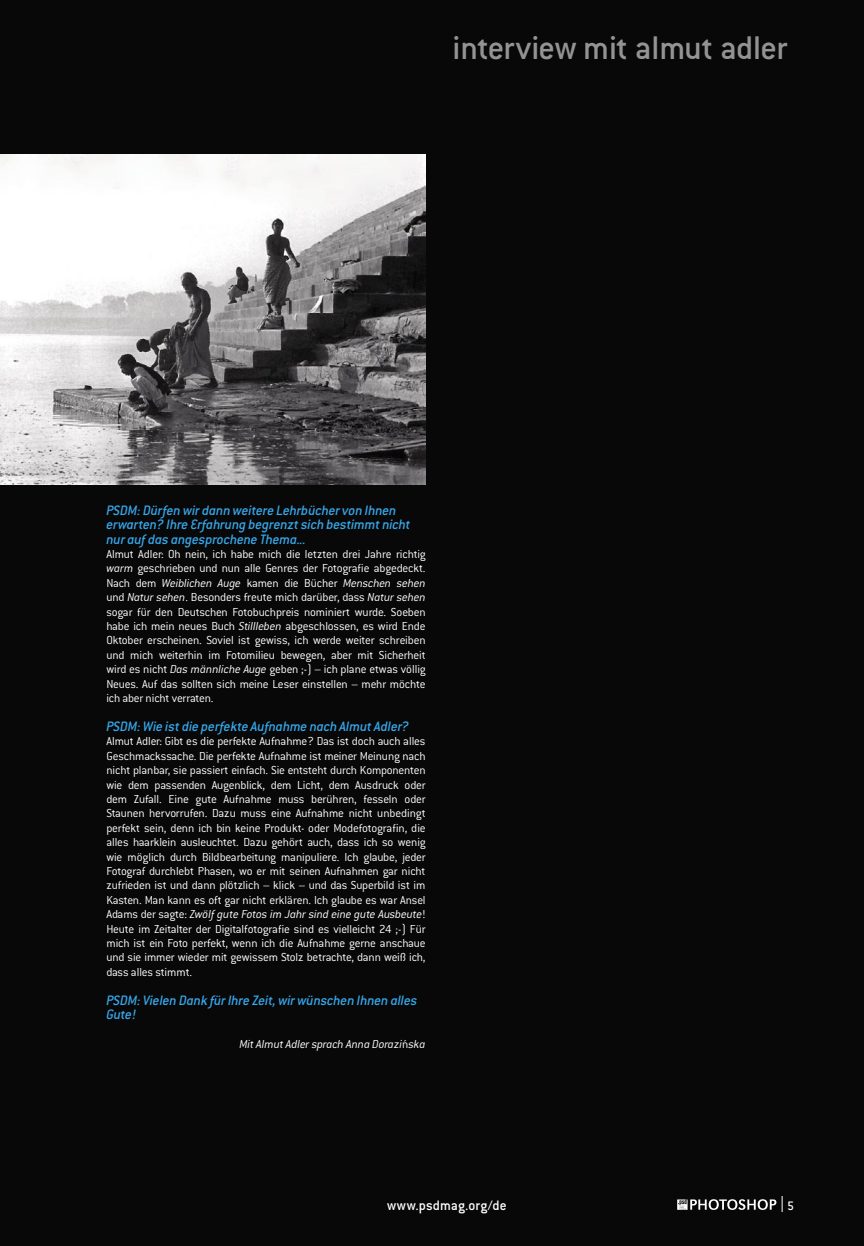
<style>
.page{position:relative;width:864px;height:1246px;background:#fff}
.page>*{position:absolute;margin:0;border:0;box-sizing:border-box;transform-origin:0 0}
.t1{font:500 36px "Conduit ITC";letter-spacing:-.01em;color:#939393}
.SUBHEAD2{font:italic 500 15px/14.4px "Conduit ITC";letter-spacing:-.005em;color:#36a7e9}
.t2{font:500 15px "Conduit ITC";letter-spacing:.01em;color:#fff}
.t3{font:500 13.5px "Conduit ITC";color:#fff}
.BODY1{font:300 12.75px/14.4px "Conduit ITC";letter-spacing:-.015em;color:#fff;text-align:justify}
.BODY_TEXT{font:italic 300 12.75px "Conduit ITC";letter-spacing:-.01em;color:#fff}
.s1{font-style:italic}
.s2{font-family:"Conduit Pl";font-style:normal}
</style>
<div class="page">
<div style="left:0;top:0;width:863px;height:1246px;background:#080809"></div>
<svg style="left:677px;top:1196px;width:105px;height:16px"></svg>
<img style="left:0;top:155px;width:425px;height:329px">
<h1 class="t1" style="left:452px;top:27px;width:336px">interview mit almut adler</h1>
<p class="SUBHEAD2" style="left:106px;top:503px;width:305px">PSDM: Dürfen wir dann weitere Lehrbücher von Ihnen erwarten? Ihre Erfahrung begrenzt sich bestimmt nicht nur auf das angesprochene Thema...</p>
<p class="BODY1" style="left:106px;top:547px;width:320px">Almut Adler: Oh nein, ich habe mich die letzten drei Jahre richtig <span class="s1">warm</span> geschrieben und nun alle Genres der Fotografie abgedeckt.<br>Nach dem <span class="s1">Weiblichen Auge</span> kamen die Bücher <span class="s1">Menschen sehen </span>und <span class="s1">Natur sehen</span>. Besonders freute mich darüber, dass <span class="s1">Natur sehen </span>sogar für den Deutschen Fotobuchpreis nominiert wurde. Soeben habe ich mein neues Buch <span class="s1">Stillleben</span> abgeschlossen, es wird Ende Oktober erscheinen. Soviel ist gewiss, ich werde weiter schreiben und mich weiterhin im Fotomilieu bewegen, aber mit Sicherheit wird es nicht <span class="s1">Das männliche Auge</span> geben ;-) – ich plane etwas völlig Neues. Auf das sollten sich meine Leser einstellen – mehr möchte ich aber nicht verraten.</p>
<p class="SUBHEAD2" style="left:106px;top:719px;width:304px">PSDM: Wie ist die perfekte Aufnahme nach Almut Adler?</p>
<p class="BODY1" style="left:106px;top:734px;width:320px">Almut Adler: Gibt es die perfekte Aufnahme? Das ist doch auch alles Geschmackssache. Die perfekte Aufnahme ist meiner Meinung nach nicht planbar, sie passiert einfach. Sie entsteht durch Komponenten wie dem passenden Augenblick, dem Licht, dem Ausdruck oder dem Zufall. Eine gute Aufnahme muss berühren, fesseln oder Staunen hervorrufen. Dazu muss eine Aufnahme nicht unbedingt perfekt sein, denn ich bin keine Produkt- oder Modefotografin, die alles haarklein ausleuchtet. Dazu gehört auch, dass ich so wenig wie möglich durch Bildbearbeitung manipuliere. Ich glaube, jeder Fotograf durchlebt Phasen, wo er mit seinen Aufnahmen gar nicht zufrieden ist und dann plötzlich – klick – und das Superbild ist im Kasten. Man kann es oft gar nicht erklären. Ich glaube es war Ansel Adams der sagte: <span class="s1">Zwölf gute Fotos im Jahr sind eine gute Ausbeute</span>!<br>Heute im Zeitalter der Digitalfotografie sind es vielleicht 24 ;-) Für mich ist ein Foto perfekt, wenn ich die Aufnahme gerne anschaue und sie immer wieder mit gewissem Stolz betrachte, dann weiß ich, dass alles stimmt.</p>
<p class="SUBHEAD2" style="left:106px;top:992px;width:312px">PSDM: Vielen Dank für Ihre Zeit, wir wünschen Ihnen alles<br>Gute!</p>
<p class="BODY_TEXT" style="left:239px;top:1037px;width:187px">Mit Almut Adler sprach Anna Dorazi<span class="s2">ń</span>ska</p>
<p class="t2" style="left:387px;top:1197px;width:121px">www.psdmag.org/de</p>
<p class="t3" style="left:786px;top:1198px;width:8px">5</p>
</div>
